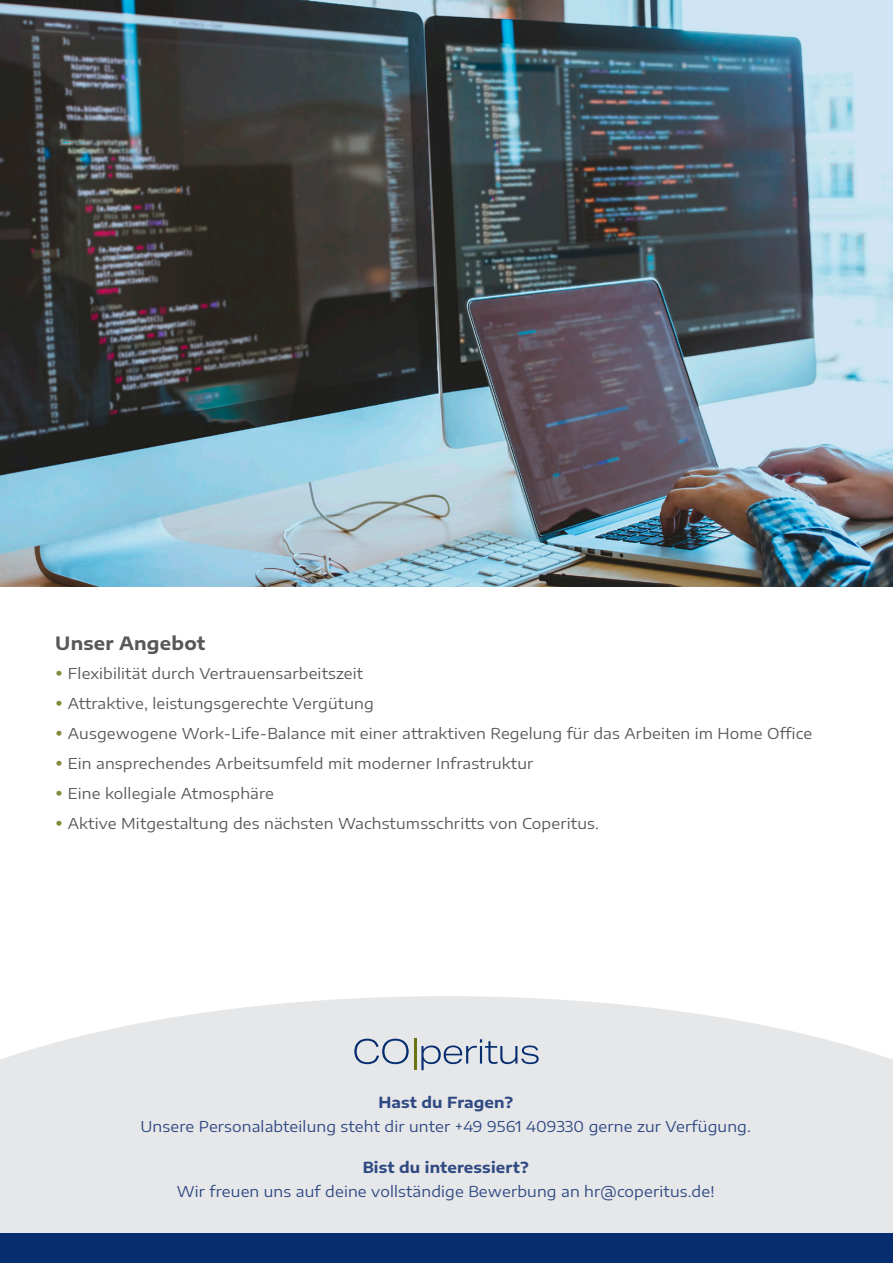
<style>
.page{position:relative;width:893px;height:1263px;background:#fff}
.page>*{position:absolute;margin:0;border:0;box-sizing:border-box;transform-origin:0 0}
.t1{font:700 18px "Encode Sans Expanded";letter-spacing:.01em;color:#57585a}
.t2{font:15px "Encode Sans Expanded";letter-spacing:.01em;color:#57585a}
.t3{font:15px "Encode Sans Expanded";letter-spacing:.01em;color:#2f4983}
.t4{font:700 15px "Encode Sans Expanded";letter-spacing:.01em;color:#2f4983}
.s1{font-size:21px;color:#848a3a}
</style>
<div class="page">
<svg style="left:0;top:996px;width:893px;height:237px;background:#e8e9ea"></svg>
<svg style="left:354px;top:1039px;width:55px;height:25px"></svg>
<svg style="left:421px;top:1039px;width:118px;height:31px;background:#bec6d3"></svg>
<hr style="left:414px;top:1039px;width:2px;height:31px;background:#6b7314">
<div style="left:0;top:1233px;width:893px;height:30px;background:#052d6f"></div>
<img style="left:0;top:0;width:893px;height:587px">
<p class="t1" style="left:55px;top:630px;width:152px">Unser Angebot</p>
<p class="t2" style="left:55px;top:662px;width:309px"><span class="s1">•</span> Flexibilität durch Vertrauensarbeitszeit</p>
<p class="t2" style="left:55px;top:693px;width:320px"><span class="s1">•</span> Attraktive, leistungsgerechte Vergütung</p>
<p class="t2" style="left:55px;top:723px;width:758px"><span class="s1">•</span> Ausgewogene Work-Life-Balance mit einer attraktiven Regelung für das Arbeiten im Home Office</p>
<p class="t2" style="left:55px;top:753px;width:480px"><span class="s1">•</span> Ein ansprechendes Arbeitsumfeld mit moderner Infrastruktur</p>
<p class="t2" style="left:55px;top:783px;width:220px"><span class="s1">•</span> Eine kollegiale Atmosphäre</p>
<p class="t2" style="left:55px;top:813px;width:545px"><span class="s1">•</span> Aktive Mitgestaltung des nächsten Wachstumsschritts von Coperitus.</p>
<p class="t4" style="left:378px;top:1091px;width:136px">Hast du Fragen?</p>
<p class="t3" style="left:140px;top:1116px;width:612px">Unsere Personalabteilung steht dir unter +49 9561 409330 gerne zur Verfügung.</p>
<p class="t4" style="left:363px;top:1155px;width:168px">Bist du interessiert?</p>
<p class="t3" style="left:177px;top:1180px;width:539px">Wir freuen uns auf deine vollständige Bewerbung an hr@coperitus.de!</p>
</div>
